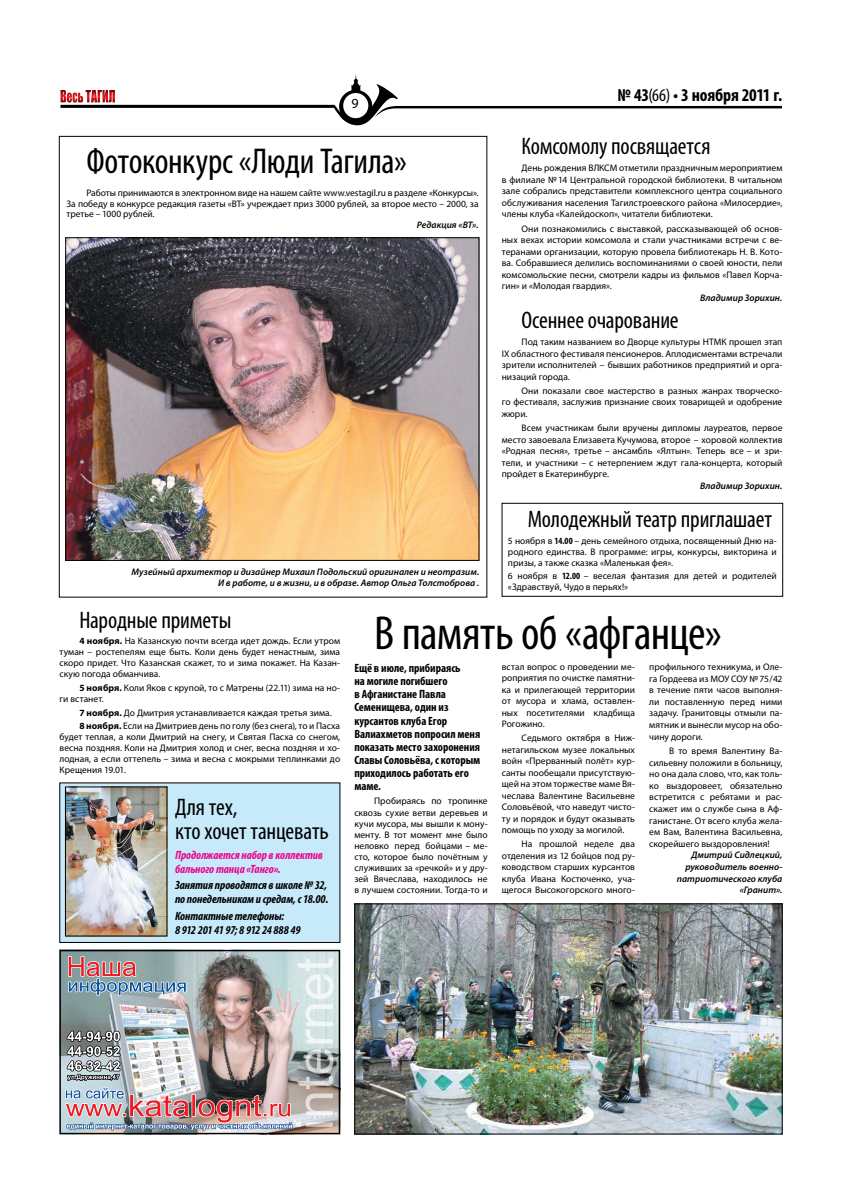
<style>
.page{position:relative;width:842px;height:1191px;background:#fff}
.page>*{position:absolute;margin:0;border:0;box-sizing:border-box;transform-origin:0 0}
.t1{font:condensed 48px "Myriad Pro";letter-spacing:-.015em;color:#000}
.t2{font:condensed 36px "Myriad Pro";letter-spacing:-.01em;color:#000}
.t3{font:condensed 24px/24px "Myriad Pro";letter-spacing:-.01em;color:#000}
.t4{font:700 condensed 18px "Myriad Pro";letter-spacing:-.01em;color:#000}
.t5{font:14px "Myriad Pro";color:#000}
.t6{font:700 condensed 12px/13.2px "Myriad Pro";letter-spacing:-.005em;color:#000}
.t7{font:italic 700 condensed 12px/13.8px "Myriad Pro";letter-spacing:-.005em;color:#000}
.t8{font:italic 700 condensed 12px/13.8px "Myriad Pro";letter-spacing:-.005em;color:#ec008c}
.t9{font:9.5px/11.5px "Myriad Pro";letter-spacing:.005em;color:#000;text-align:justify}
.t10{font:italic 600 9.5px/11.6px "Myriad Pro";letter-spacing:.005em;color:#000;text-align:right}
.s1{font-weight:400}
.s2{font-weight:700;font-stretch:condensed}
.s3{font-weight:700}
</style>
<div class="page">
<svg style="left:60px;top:74px;width:722px;height:51px"></svg>
<img style="left:59px;top:950px;width:281px;height:184px">
<div style="left:60px;top:783px;width:280px;height:159px;background:#c7eafb"></div>
<img style="left:67px;top:788px;width:98px;height:146px">
<div style="left:65px;top:786px;width:102px;height:150px;border:1px solid #000"></div>
<img style="left:67px;top:239px;width:410px;height:319px">
<div style="left:65px;top:237px;width:414px;height:323px;border:1px solid #000"></div>
<img style="left:356px;top:905px;width:424px;height:227px">
<div style="left:354px;top:903px;width:428px;height:231px;border:1px solid #000"></div>
<div style="left:502px;top:503px;width:281px;height:93px;border:1px solid #000"></div>
<h3 class="t5" style="left:352px;top:94px;width:9px">9</h3>
<h3 class="t4" style="left:618px;top:83px;width:166px">№ 43<span class="s1">(66)</span> • 3 ноября 2011 г.</h3>
<h2 class="t2" style="left:86px;top:140px;width:322px">Фотоконкурс «Люди Тагила»</h2>
<p class="t9" style="left:67px;top:187px;width:413px;line-height:10.9px;text-indent:20px">Работы принимаются в электронном виде на нашем сайте www.vestagil.ru в разделе «Конкурсы».<br>За победу в конкурсе редакция газеты «ВТ» учреждает приз 3000 рублей, за второе место – 2000, за третье – 1000 рублей.</p>
<p class="t10" style="left:417px;top:219px;width:63px">Редакция «ВТ».</p>
<p class="t10" style="left:132px;top:566px;width:349px;line-height:10.9px">Музейный архитектор и дизайнер Михаил Подольский оригинален и неотразим.<br>И в работе, и в жизни, и в образе. Автор Ольга Толстоброва .</p>
<h3 class="t3" style="left:522px;top:134px;width:191px">Комсомолу посвящается</h3>
<p class="t9" style="left:502px;top:162px;width:282px;text-indent:20px">День рождения ВЛКСМ отметили праздничным мероприятием в филиале №14 Центральной городской библиотеки. В читальном зале собрались представители комплексного центра социального обслуживания населения Тагилстроевского района «Милосердие», члены клуба «Калейдоскоп», читатели библиотеки.</p>
<p class="t9" style="left:502px;top:222px;width:282px;text-indent:20px">Они познакомились с выставкой, рассказывающей об основ‑ ных вехах истории комсомола и стали участниками встречи с ве‑ теранами организации, которую провела библиотекарь Н. В. Кото‑ ва. Собравшиеся делились воспоминаниями о своей юности, пели комсомольские песни, смотрели кадры из фильмов «Павел Корча‑ гин» и «Молодая гвардия».</p>
<p class="t10" style="left:700px;top:291px;width:84px">Владимир Зорихин.</p>
<h3 class="t3" style="left:522px;top:308px;width:159px">Осеннее очарование</h3>
<p class="t9" style="left:502px;top:336px;width:282px;text-indent:20px">Под таким названием во Дворце культуры НТМК прошел этап IX областного фестиваля пенсионеров. Аплодисментами встречали зрители исполнителей – бывших работников предприятий и орга‑ низаций города.</p>
<p class="t9" style="left:502px;top:385px;width:282px;text-indent:20px">Они показали свое мастерство в разных жанрах творческо‑ го фестиваля, заслужив признание своих товарищей и одобрение жюри.</p>
<p class="t9" style="left:502px;top:422px;width:282px;text-indent:20px">Всем участникам были вручены дипломы лауреатов, первое место завоевала Елизавета Кучумова, второе – хоровой коллектив «Родная песня», третье – ансамбль «Ялтын». Теперь все – и зри‑ тели, и участники – с нетерпением ждут гала-концерта, который пройдет в Екатеринбурге.</p>
<p class="t10" style="left:700px;top:479px;width:84px">Владимир Зорихин.</p>
<h3 class="t3" style="left:528px;top:507px;width:246px">Молодежный театр приглашает</h3>
<p class="t9" style="left:508px;top:535px;width:270px;line-height:10.9px">5 ноября в <span class="s2">14.00</span> – день семейного отдыха, посвященный Дню на‑ родного единства. В программе: игры, конкурсы, викторина и призы, а также сказка «Маленькая фея».</p>
<p class="t9" style="left:508px;top:570px;width:270px;line-height:10.9px">6 ноября в <span class="s2">12.00</span> – веселая фантазия для детей и родителей «Здравствуй, Чудо в перьях!»</p>
<h3 class="t3" style="left:79px;top:607px;width:153px">Народные приметы</h3>
<p class="t9" style="left:60px;top:635px;width:282px;line-height:10.9px;text-indent:20px"><span class="s3">4 ноября.</span> На Казанскую почти всегда идет дождь. Если утром туман – ростепелям еще быть. Коли день будет ненастным, зима скоро придет. Что Казанская скажет, то и зима покажет. На Казан‑ скую погода обманчива.</p>
<p class="t9" style="left:60px;top:682px;width:282px;line-height:10.9px;text-indent:20px"><span class="s3">5 ноября.</span> Коли Яков с крупой, то с Матрены (22.11) зима на но‑ ги встанет.</p>
<p class="t9" style="left:79px;top:705px;width:262px;line-height:13.8px"><span class="s3">7 ноября.</span> До Дмитрия устанавливается каждая третья зима.<br><span class="s3">8 ноября.</span> Если на Дмитриев день по голу (без снега), то и Пасха</p>
<p class="t9" style="left:60px;top:731px;width:282px;line-height:10.9px">будет теплая, а коли Дмитрий на снегу, и Святая Пасха со снегом, весна поздняя. Коли на Дмитрия холод и снег, весна поздняя и хо‑ лодная, а если оттепель – зима и весна с мокрыми теплинками до Крещения 19.01.</p>
<h3 class="t3" style="left:175px;top:795px;width:155px">Для тех,<br>кто хочет танцевать</h3>
<p class="t8" style="left:175px;top:847px;width:149px">Продолжается набор в коллектив бального танца «Танго».</p>
<p class="t7" style="left:175px;top:878px;width:155px">Занятия проводятся в школе №32, по понедельникам и средам, с 18.00.</p>
<p class="t7" style="left:175px;top:908px;width:127px">Контактные телефоны:<br>8 912 201 41 97; 8 912 24 888 49</p>
<h1 class="t1" style="left:374px;top:603px;width:349px">В память об «афганце»</h1>
<p class="t6" style="left:354px;top:661px;width:127px">Ещё в июле, прибираясь<br>на могиле погибшего<br>в Афганистане Павла<br>Семенищева, один из курсантов клуба Егор<br>Валиахметов попросил меня показать место захоронения<br>Славы Соловьёва, с которым приходилось работать его маме.</p>
<p class="t9" style="left:354px;top:795px;width:135px;line-height:11.1px;text-indent:20px">Пробираясь по тропинке сквозь сухие ветви деревьев и кучи мусора, мы вышли к мону‑ менту. В тот момент мне было неловко перед бойцами – ме‑ сто, которое было почётным у служивших за «речкой» и у дру‑ зей Вячеслава, находилось не в лучшем состоянии. Тогда‑то и</p>
<p class="t9" style="left:649px;top:661px;width:135px">профильного техникума, и Оле‑ га Гордеева из МОУ СОУ №75/42 в течение пяти часов выполня‑ ли поставленную перед ними задачу. Гранитовцы отмыли па‑ мятник и вынесли мусор на обо‑ чину дороги.</p>
<p class="t9" style="left:649px;top:745px;width:135px;text-indent:20px">В то время Валентину Ва‑ сильевну положили в больницу, но она дала слово, что, как толь‑ ко выздоровеет, обязательно встретится с ребятами и рас‑ скажет им о службе сына в Аф‑ ганистане. От всего клуба жела‑ ем Вам, Валентина Васильевна, скорейшего выздоровления!</p>
<p class="t10" style="left:677px;top:849px;width:107px">Дмитрий Сидлецкий, руководитель военно&shy;патриотического клуба «Гранит».</p>
<p class="t9" style="left:502px;top:661px;width:135px">встал вопрос о проведении ме‑ роприятия по очистке памятни‑ ка и прилегающей территории от мусора и хлама, оставлен‑ ных посетителями кладбища Рогожино.</p>
<p class="t9" style="left:502px;top:732px;width:135px;text-indent:20px">Седьмого октября в Ниж‑ нетагильском музее локальных войн «Прерванный полёт» кур‑ санты пообещали присутствую‑ щей на этом торжестве маме Вя‑ чеслава Валентине Васильевне Соловьёвой, что наведут чисто‑ ту и порядок и будут оказывать помощь по уходу за могилой.</p>
<p class="t9" style="left:502px;top:838px;width:135px;text-indent:20px">На прошлой неделе два отделения из 12 бойцов под ру‑ ководством старших курсантов клуба Ивана Костюченко, уча‑ щегося Высокогорского много‑</p>
</div>
